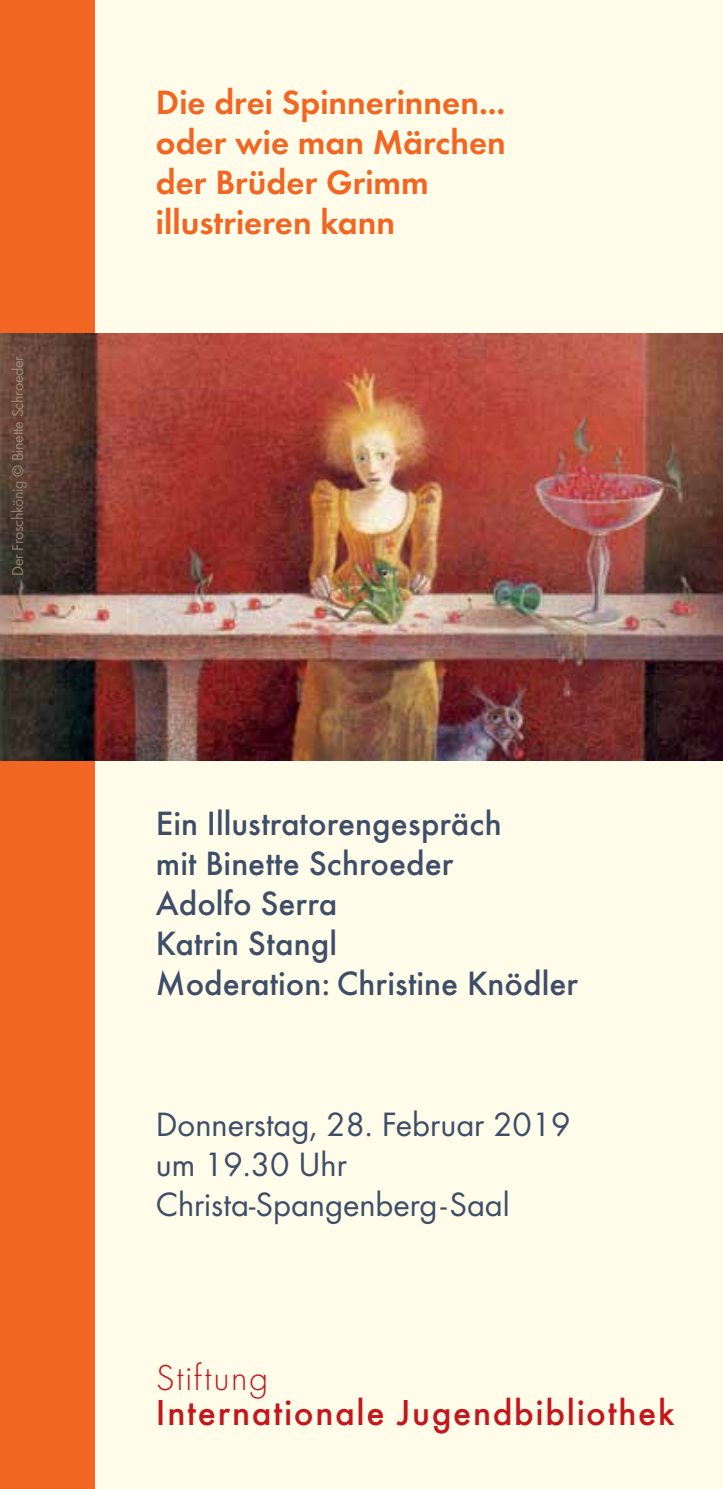
<style>
.page{position:relative;width:723px;height:1489px;background:#fff}
.page>*{position:absolute;margin:0;border:0;box-sizing:border-box;transform-origin:0 0}
.t1{font:500 37.5px "Futura";letter-spacing:.04em;color:#c4161c}
.t2{font:300 37.5px "Futura";letter-spacing:.04em;color:#c4161c}
.t3{font:500 35px/40px "Futura";color:#3e4e69}
.t4{font:35px/40px "Futura Dem";color:#f26522}
.t5{font:35px/40px "Futura Boo";color:#3e4e69}
.t6{font:16.25px "Futura Boo";letter-spacing:-.015em;color:#9e8778}
.s1{color:#957d6d}
</style>
<div class="page">
<div style="left:90px;top:0;width:633px;height:1488px;background:#fffde9"></div>
<div style="left:0;top:0;width:94px;height:1488px;background:#f26522"></div>
<img style="left:0;top:333px;width:723px;height:427px">
<p class="t6" style="left:8px;top:576px;width:222px;rotate:-90deg"><span class="s1">Der Froschkönig</span> © Binette Schroeder</p>
<p class="t4" style="left:156px;top:79px;width:351px">Die drei Spinnerinnen... oder wie man Märchen der Brüder Grimm illustrieren kann</p>
<p class="t3" style="left:156px;top:802px;width:424px">Ein Illustratorengespräch<br>mit Binette Schroeder<br>Adolfo Serra<br>Katrin Stangl<br>Moderation: Christine Knödler</p>
<p class="t5" style="left:156px;top:1103px;width:416px">Donnerstag, 28. Februar 2019 um 19.30 Uhr<br>Christa-Spangenberg-Saal</p>
<p class="t2" style="left:156px;top:1356px;width:114px">Stiftung</p>
<p class="t1" style="left:156px;top:1389px;width:520px">Internationale Jugendbibliothek</p>
</div>
